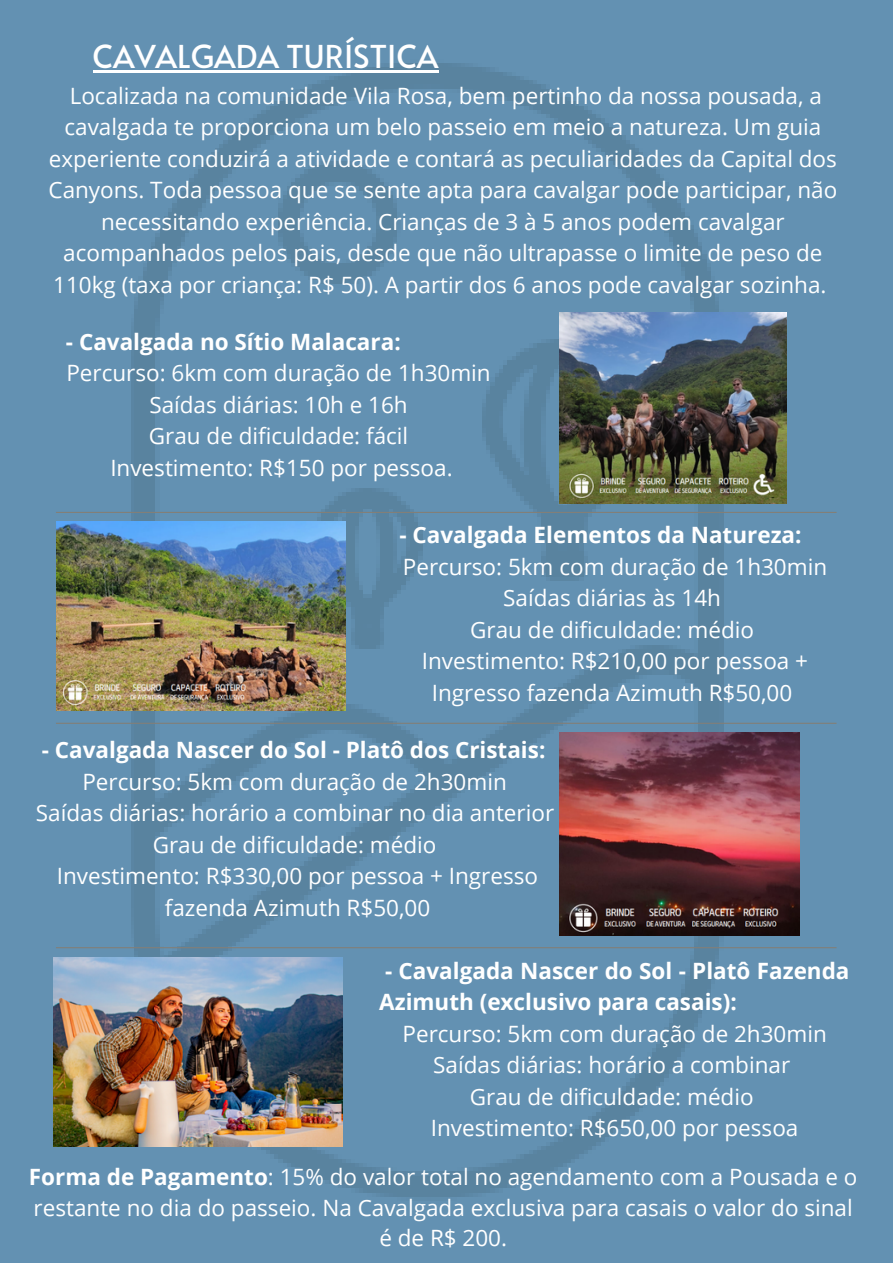
<style>
.page{position:relative;width:893px;height:1264px;background:#fff}
.page>*{position:absolute;margin:0;border:0;box-sizing:border-box;transform-origin:0 0}
.t1{font:31.5px "Alata";color:#fff}
.t2{font:22.5px/31.5px "Open Sans";color:#fff;text-align:center}
.t3{font:700 22.5px/31.5px "Open Sans";color:#fff}
.s1{font-weight:700}
</style>
<div class="page">
<div style="left:0;top:0;width:892px;height:1262px;background:#6391b2"></div>
<img style="left:131px;top:63px;width:631px;height:1134px">
<img style="left:559px;top:312px;width:227px;height:191px">
<hr style="left:56px;top:512px;width:780px;height:1px;background:#827f78">
<hr style="left:56px;top:722px;width:780px;height:2px;background:#827f78">
<img style="left:57px;top:522px;width:289px;height:189px">
<hr style="left:93px;top:71px;width:345px;height:2px;background:#fff">
<img style="left:559px;top:733px;width:240px;height:202px">
<img style="left:53px;top:957px;width:289px;height:189px">
<hr style="left:56px;top:947px;width:780px;height:1px;background:#827f78">
<h1 class="t1" style="left:93px;top:34px;width:347px">CAVALGADA TURÍSTICA</h1>
<p class="t2" style="left:48px;top:79px;width:790px">Localizada na comunidade Vila Rosa, bem pertinho da nossa pousada, a cavalgada te proporciona um belo passeio em meio a natureza. Um guia experiente conduzirá a atividade e contará as peculiaridades da Capital dos Canyons. Toda pessoa que se sente apta para cavalgar pode participar, não necessitando experiência. Crianças de 3 à 5 anos podem cavalgar acompanhados pelos pais, desde que não ultrapasse o limite de peso de 110kg (taxa por criança: R$ 50). A partir dos 6 anos pode cavalgar sozinha.</p>
<p class="t3" style="left:66px;top:325px;width:336px">- Cavalgada no Sítio Malacara:</p>
<p class="t2" style="left:66px;top:357px;width:426px">Percurso: 6km com duração de 1h30min<br>Saídas diárias: 10h e 16h<br>Grau de dificuldade: fácil<br>Investimento: R$150 por pessoa.</p>
<p class="t3" style="left:399px;top:519px;width:403px">- Cavalgada Elementos da Natureza:</p>
<p class="t2" style="left:403px;top:550px;width:426px">Percurso: 5km com duração de 1h30min<br>Saídas diárias às 14h<br>Grau de dificuldade: médio<br>Investimento: R$210,00 por pessoa +<br>Ingresso fazenda Azimuth R$50,00</p>
<p class="t3" style="left:42px;top:733px;width:505px">- Cavalgada Nascer do Sol - Platô dos Cristais:</p>
<p class="t2" style="left:36px;top:765px;width:519px">Percurso: 5km com duração de 2h30min<br>Saídas diárias: horário a combinar no dia anterior Grau de dificuldade: médio<br>Investimento: R$330,00 por pessoa + Ingresso fazenda Azimuth R$50,00</p>
<p class="t3" style="left:379px;top:954px;width:472px">- Cavalgada Nascer do Sol - Platô Fazenda<br>Azimuth (exclusivo para casais):</p>
<p class="t2" style="left:402px;top:1017px;width:426px">Percurso: 5km com duração de 2h30min Saídas diárias: horário a combinar<br>Grau de dificuldade: médio Investimento: R$650,00 por pessoa</p>
<p class="t2" style="left:29px;top:1161px;width:830px;line-height:30.3px"><span class="s1">Forma de Pagamento</span>: 15% do valor total no agendamento com a Pousada e o restante no dia do passeio. Na Cavalgada exclusiva para casais o valor do sinal é de R$ 200.</p>
</div>
